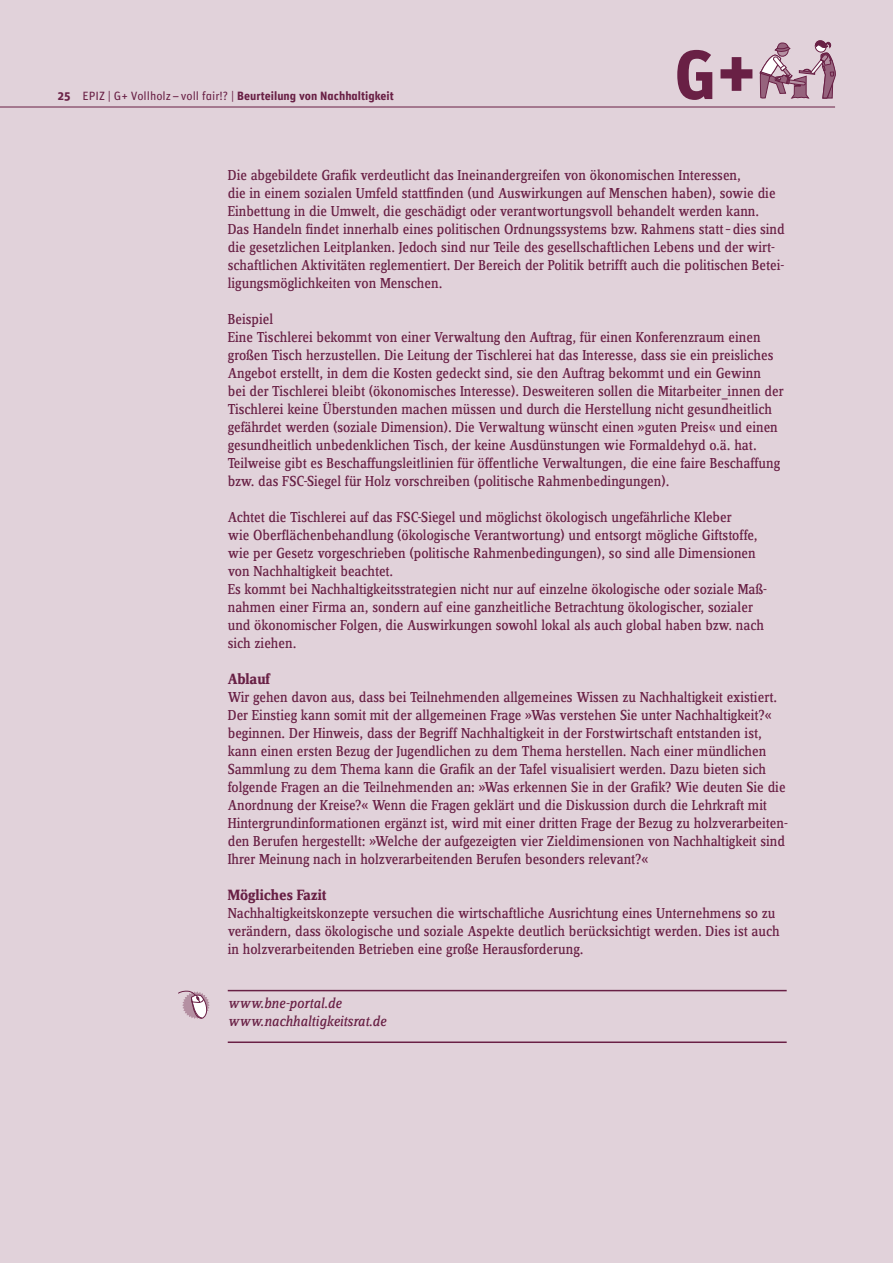
<style>
.page{position:relative;width:893px;height:1263px;background:#e1d2da}
.page>*{position:absolute;margin:0;border:0;box-sizing:border-box;transform-origin:0 0}
.t1{font:700 69.45px "Unit";color:#692045}
.t2{font:700 15.45px "Zine Serif Dis";color:#692045}
.t3{font:15px/18px "Zine Serif Dis";color:#692045}
.t4{font:italic 15px/18px "Zine Serif Dis";color:#692045}
.t5{font:12px "Unit Bold Alternate";color:#692045}
.s1{font-family:"Unit Regular Alternate"}
</style>
<div class="page">
<hr style="left:0;top:107px;width:835px;height:1px;background:#692045">
<svg style="left:760px;top:40px;width:76px;height:59px"></svg>
<svg style="left:178px;top:990px;width:32px;height:29px"></svg>
<hr style="left:228px;top:1041px;width:559px;height:2px;background:#692045">
<hr style="left:228px;top:990px;width:559px;height:1px;background:#692045">
<p class="t5" style="left:58px;top:89px;width:14px">25</p>
<p class="t5" style="left:83px;top:89px;width:313px"><span class="s1">EPIZ | G+ Vollholz–voll fair!? |</span> Beurteilung von Nachhaltigkeit</p>
<h1 class="t1" style="left:674px;top:30px;width:84px">G+</h1>
<p class="t3" style="left:228px;top:167px;width:559px">Die abgebildete Grafik verdeutlicht das Ineinandergreifen von ökonomischen Interessen,<br>die in einem sozialen Umfeld stattfinden (und Auswirkungen auf Menschen haben), sowie die Einbettung in die Umwelt, die geschädigt oder verantwortungsvoll behandelt werden kann.<br>Das Handeln findet innerhalb eines politischen Ordnungssystems bzw. Rahmens statt–dies sind die gesetzlichen Leitplanken. Jedoch sind nur Teile des gesellschaftlichen Lebens und der wirt&shy;schaftlichen Aktivitäten reglementiert. Der Bereich der Politik betrifft auch die politischen Betei&shy;ligungsmöglichkeiten von Menschen.</p>
<p class="t3" style="left:228px;top:311px;width:558px">Beispiel<br>Eine Tischlerei bekommt von einer Verwaltung den Auftrag, für einen Konferenzraum einen großen Tisch herzustellen. Die Leitung der Tischlerei hat das Interesse, dass sie ein preisliches Angebot erstellt, in dem die Kosten gedeckt sind, sie den Auftrag bekommt und ein Gewinn<br>bei der Tischlerei bleibt (ökonomisches Interesse). Desweiteren sollen die Mitarbeiter_innen der Tischlerei keine Überstunden machen müssen und durch die Herstellung nicht gesundheitlich gefährdet werden (soziale Dimension). Die Verwaltung wünscht einen »guten Preis« und einen gesundheitlich unbedenklichen Tisch, der keine Ausdünstungen wie Formaldehyd o.ä. hat.<br>Teilweise gibt es Beschaffungsleitlinien für öffentliche Verwaltungen, die eine faire Beschaffung bzw. das FSC-Siegel für Holz vorschreiben (politische Rahmenbedingungen).</p>
<p class="t3" style="left:228px;top:509px;width:541px">Achtet die Tischlerei auf das FSC-Siegel und möglichst ökologisch ungefährliche Kleber<br>wie Oberflächenbehandlung (ökologische Verantwortung) und entsorgt mögliche Giftstoffe, wie per Gesetz vorgeschrieben (politische Rahmenbedingungen), so sind alle Dimensionen von Nachhaltigkeit beachtet.<br>Es kommt bei Nachhaltigkeitsstrategien nicht nur auf einzelne ökologische oder soziale Maß&shy;nahmen einer Firma an, sondern auf eine ganzheitliche Betrachtung ökologischer, sozialer und ökonomischer Folgen, die Auswirkungen sowohl lokal als auch global haben bzw. nach sich ziehen.</p>
<p class="t2" style="left:228px;top:671px;width:45px">Ablauf</p>
<p class="t3" style="left:228px;top:689px;width:562px">Wir gehen davon aus, dass bei Teilnehmenden allgemeines Wissen zu Nachhaltigkeit existiert.<br>Der Einstieg kann somit mit der allgemeinen Frage »Was verstehen Sie unter Nachhaltigkeit?« beginnen. Der Hinweis, dass der Begriff Nachhaltigkeit in der Forstwirtschaft entstanden ist, kann einen ersten Bezug der Jugendlichen zu dem Thema herstellen. Nach einer mündlichen Sammlung zu dem Thema kann die Grafik an der Tafel visualisiert werden. Dazu bieten sich folgende Fragen an die Teilnehmenden an: »Was erkennen Sie in der Grafik? Wie deuten Sie die Anordnung der Kreise?« Wenn die Fragen geklärt und die Diskussion durch die Lehrkraft mit Hintergrundinformationen ergänzt ist, wird mit einer dritten Frage der Bezug zu holzverarbeiten&shy;den Berufen hergestellt: »Welche der aufgezeigten vier Zieldimensionen von Nachhaltigkeit sind Ihrer Meinung nach in holzverarbeitenden Berufen besonders relevant?«</p>
<p class="t2" style="left:228px;top:887px;width:100px">Mögliches Fazit</p>
<p class="t3" style="left:228px;top:905px;width:554px">Nachhaltigkeitskonzepte versuchen die wirtschaftliche Ausrichtung eines Unternehmens so zu verändern, dass ökologische und soziale Aspekte deutlich berücksichtigt werden. Dies ist auch in holzverarbeitenden Betrieben eine große Herausforderung.</p>
<p class="t4" style="left:228px;top:995px;width:160px">www.bne-portal.de www.nachhaltigkeitsrat.de</p>
</div>
